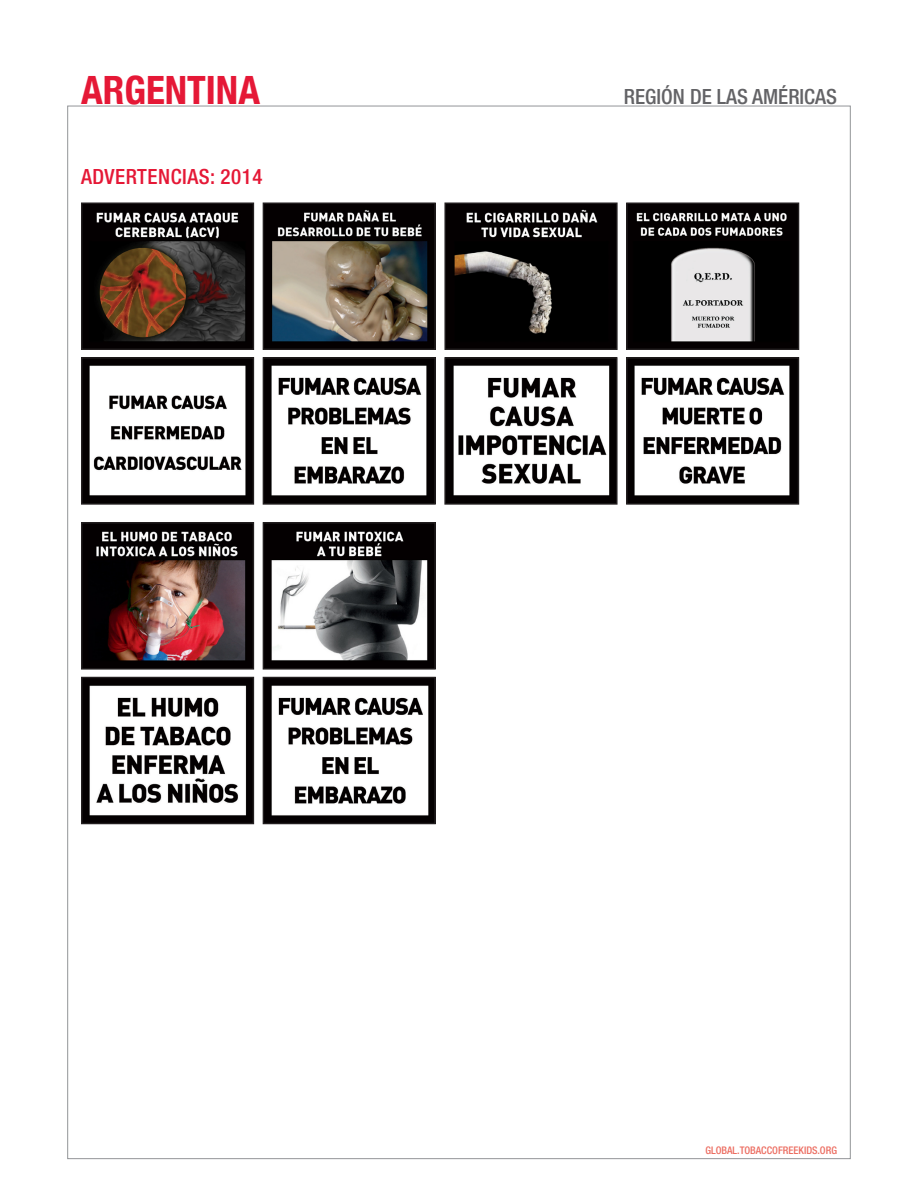
<style>
.page{position:relative;width:918px;height:1188px;background:#fff}
.page>*{position:absolute;margin:0;border:0;box-sizing:border-box;transform-origin:0 0}
.t1{font:700 condensed 39px "Helvetica Neue";color:#e51836}
.t2{font:500 condensed 21px "Helvetica Neue";color:#636366}
.Eng_warnings{font:500 condensed 21px "Helvetica Neue";letter-spacing:.025em;color:#e51836}
.t3{font:500 condensed 10.5px "Helvetica Neue";color:#ec6d61}
</style>
<div class="page">
<img style="left:83px;top:204px;width:169px;height:144px">
<div style="left:81px;top:202px;width:173px;height:148px;border:1px solid #231f20"></div>
<img style="left:265px;top:204px;width:169px;height:144px">
<div style="left:263px;top:202px;width:173px;height:148px;border:1px solid #231f20"></div>
<img style="left:446px;top:204px;width:170px;height:144px">
<div style="left:444px;top:202px;width:174px;height:148px;border:1px solid #231f20"></div>
<img style="left:628px;top:204px;width:169px;height:144px">
<div style="left:626px;top:202px;width:173px;height:148px;border:1px solid #231f20"></div>
<img style="left:83px;top:359px;width:169px;height:144px">
<div style="left:81px;top:357px;width:173px;height:148px;border:1px solid #231f20"></div>
<img style="left:265px;top:359px;width:169px;height:144px">
<div style="left:263px;top:357px;width:173px;height:148px;border:1px solid #231f20"></div>
<img style="left:446px;top:359px;width:170px;height:144px">
<div style="left:444px;top:357px;width:174px;height:148px;border:1px solid #231f20"></div>
<img style="left:628px;top:359px;width:169px;height:144px">
<div style="left:626px;top:357px;width:173px;height:148px;border:1px solid #231f20"></div>
<img style="left:83px;top:524px;width:169px;height:144px">
<div style="left:81px;top:522px;width:173px;height:148px;border:1px solid #231f20"></div>
<img style="left:265px;top:524px;width:169px;height:144px">
<div style="left:263px;top:522px;width:173px;height:148px;border:1px solid #231f20"></div>
<img style="left:83px;top:679px;width:169px;height:143px">
<div style="left:81px;top:677px;width:173px;height:147px;border:1px solid #231f20"></div>
<img style="left:265px;top:679px;width:169px;height:143px">
<div style="left:263px;top:677px;width:173px;height:147px;border:1px solid #231f20"></div>
<h1 class="t1" style="left:81px;top:58px;width:181px">ARGENTINA</h1>
<h2 class="t2" style="left:624px;top:84px;width:215px">REGIÓN DE LAS AMÉRICAS</h2>
<p class="Eng_warnings" style="left:81px;top:164px;width:183px">ADVERTENCIAS: 2014</p>
<p class="t3" style="left:705px;top:1144px;width:133px">GLOBAL.TOBACCOFREEKIDS.ORG</p>
</div>
